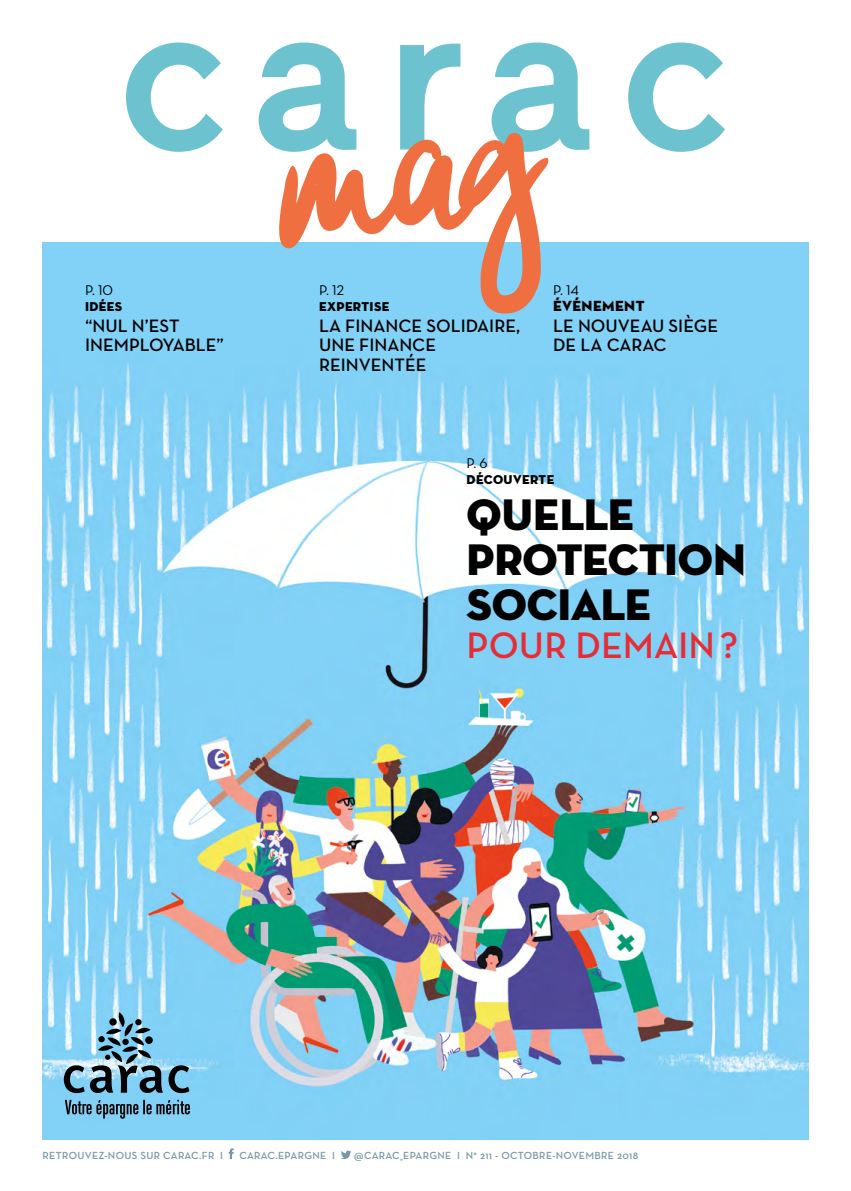
<style>
.page{position:relative;width:851px;height:1191px;background:#fff}
.page>*{position:absolute;margin:0;border:0;box-sizing:border-box;transform-origin:0 0}
.t1{font:45px/45px "Neutra Disp Titling";letter-spacing:-.01em;color:#000}
.t2{font:600 37.5px "Neutra Text";color:#e62d35}
.t3{font:600 18.3px/19.5px "Neutra Text";color:#000}
.t4{font:15px "Neutra Disp Titling";letter-spacing:.03em;color:#000}
.t5{font:14.4px "Neutra Text Book Alt";color:#000}
.t6{font:13.05px "Neutra Disp Titling";letter-spacing:.03em;color:#000}
.t7{font:600 10.5px "Neutra Text";letter-spacing:.03em;color:#7797a6}
</style>
<div class="page">
<img style="left:43px;top:242px;width:765px;height:898px">
<svg style="left:229px;top:1148px;width:5px;height:11px"></svg>
<svg style="left:341px;top:1150px;width:10px;height:9px"></svg>
<svg style="left:64px;top:1012px;width:125px;height:81px;background:#72a6bf"></svg>
<svg style="left:65px;top:1099px;width:125px;height:19px;background:#5a91ac"></svg>
<svg style="left:126px;top:43px;width:598px;height:109px"></svg>
<svg style="left:279px;top:132px;width:269px;height:182px"></svg>
<p class="t5" style="left:85px;top:281px;width:29px">P. 10</p>
<p class="t6" style="left:85px;top:298px;width:39px">IDÉES</p>
<p class="t3" style="left:85px;top:315px;width:140px">“NUL N’EST<br>INEMPLOYABLE”</p>
<p class="t5" style="left:319px;top:281px;width:26px">P. 12</p>
<p class="t6" style="left:319px;top:298px;width:72px">EXPERTISE</p>
<p class="t3" style="left:319px;top:315px;width:203px">LA FINANCE SOLIDAIRE,<br>UNE FINANCE<br>REINVENTÉE</p>
<p class="t5" style="left:553px;top:281px;width:27px">P. 14</p>
<p class="t4" style="left:553px;top:296px;width:93px">ÉVÉNEMENT</p>
<p class="t3" style="left:553px;top:315px;width:166px">LE NOUVEAU SIÈGE<br>DE LA CARAC</p>
<p class="t5" style="left:466px;top:455px;width:23px">P. 6</p>
<p class="t6" style="left:466px;top:471px;width:89px">DÉCOUVERTE</p>
<h1 class="t1" style="left:466px;top:493px;width:281px">QUELLE<br>PROTECTION<br>SOCIALE</h1>
<h2 class="t2" style="left:466px;top:622px;width:273px">POUR DEMAIN?</h2>
<p class="t7" style="left:43px;top:1149px;width:182px">RETROUVEZ-NOUS SUR CARAC.FR I</p>
<p class="t7" style="left:239px;top:1149px;width:97px">CARAC.EPARGNE I</p>
<p class="t7" style="left:354px;top:1149px;width:285px">@CARAC_EPARGNE I N° 211 - OCTOBRE-NOVEMBRE 2018</p>
</div>
